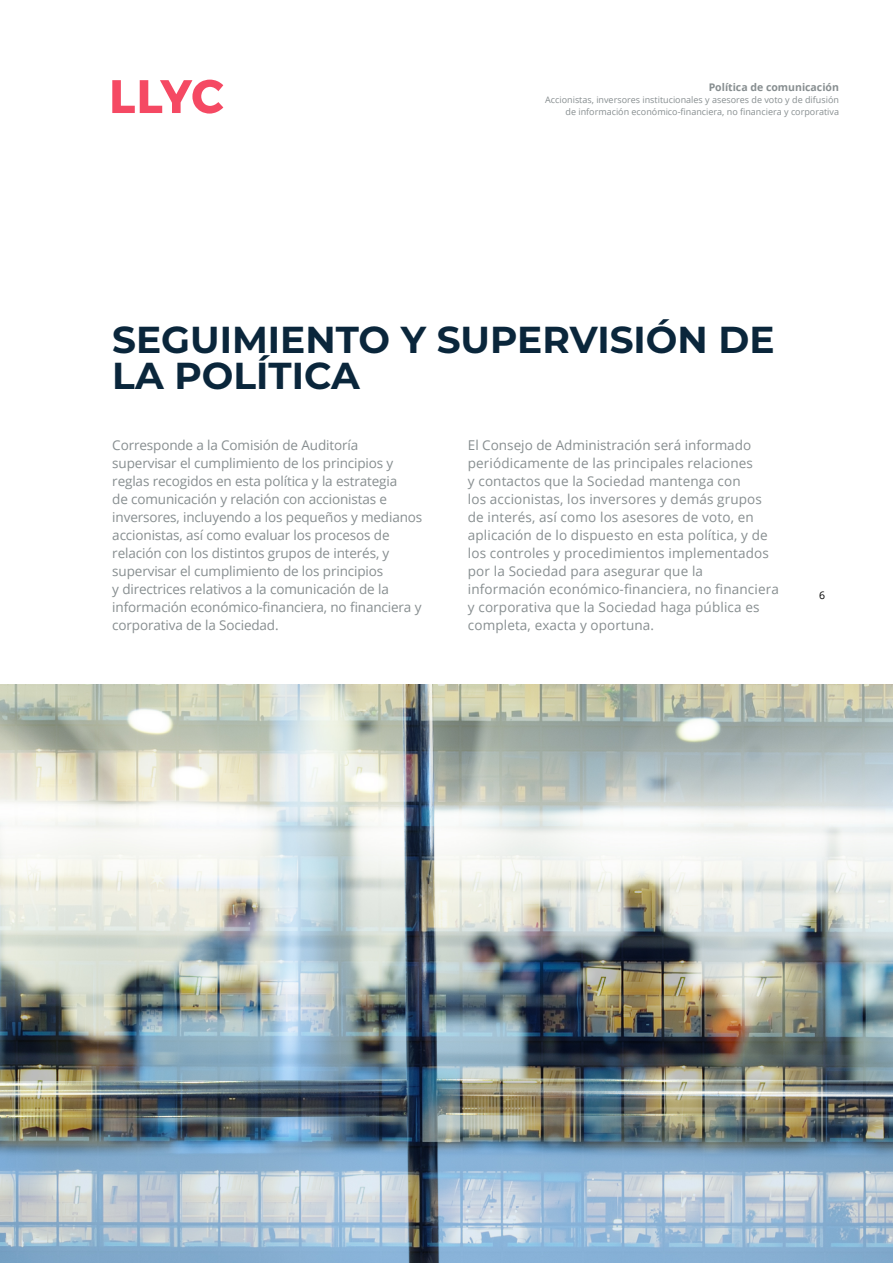
<style>
.page{position:relative;width:893px;height:1263px;background:#fff}
.page>*{position:absolute;margin:0;border:0;box-sizing:border-box;transform-origin:0 0}
.t1{font:700 37.5px/36px "Montserrat";color:#0a263b}
.t2{font:13.5px/18px "Open Sans";letter-spacing:-.01em;color:#878e90}
.t3{font:13.5px/18px "Open Sans";letter-spacing:.01em;color:#878e90}
.t4{font:700 10.5px "Open Sans";color:#878e90}
.t5{font:10.5px "Open Sans";color:#000}
.t6{font:9px/12px "Open Sans";color:#878e90;text-align:right}
</style>
<div class="page">
<svg style="left:112px;top:80px;width:111px;height:34px"></svg>
<img style="left:0;top:685px;width:893px;height:578px">
<p class="t4" style="left:709px;top:79px;width:132px">Política de comunicación</p>
<p class="t6" style="left:545px;top:93px;width:295px">Accionistas, inversores institucionales y asesores de voto y de difusión de información económico-financiera, no financiera y corporativa</p>
<h1 class="t1" style="left:112px;top:319px;width:664px">SEGUIMIENTO Y SUPERVISIÓN DE<br>LA POLÍTICA</h1>
<p class="t2" style="left:112px;top:436px;width:312px">Corresponde a la Comisión de Auditoría supervisar el cumplimiento de los principios y reglas recogidos en esta política y la estrategia<br>de comunicación y relación con accionistas e inversores, incluyendo a los pequeños y medianos accionistas, así como evaluar los procesos de relación con los distintos grupos de interés, y supervisar el cumplimiento de los principios<br>y directrices relativos a la comunicación de la información económico-financiera, no financiera y corporativa de la Sociedad.</p>
<p class="t3" style="left:468px;top:436px;width:313px">El Consejo de Administración será informado periódicamente de las principales relaciones<br>y contactos que la Sociedad mantenga con<br>los accionistas, los inversores y demás grupos de interés, así como los asesores de voto, en aplicación de lo dispuesto en esta política, y de los controles y procedimientos implementados por la Sociedad para asegurar que la información económico-financiera, no financiera y corporativa que la Sociedad haga pública es completa, exacta y oportuna.</p>
<p class="t5" style="left:819px;top:588px;width:8px">6</p>
</div>
